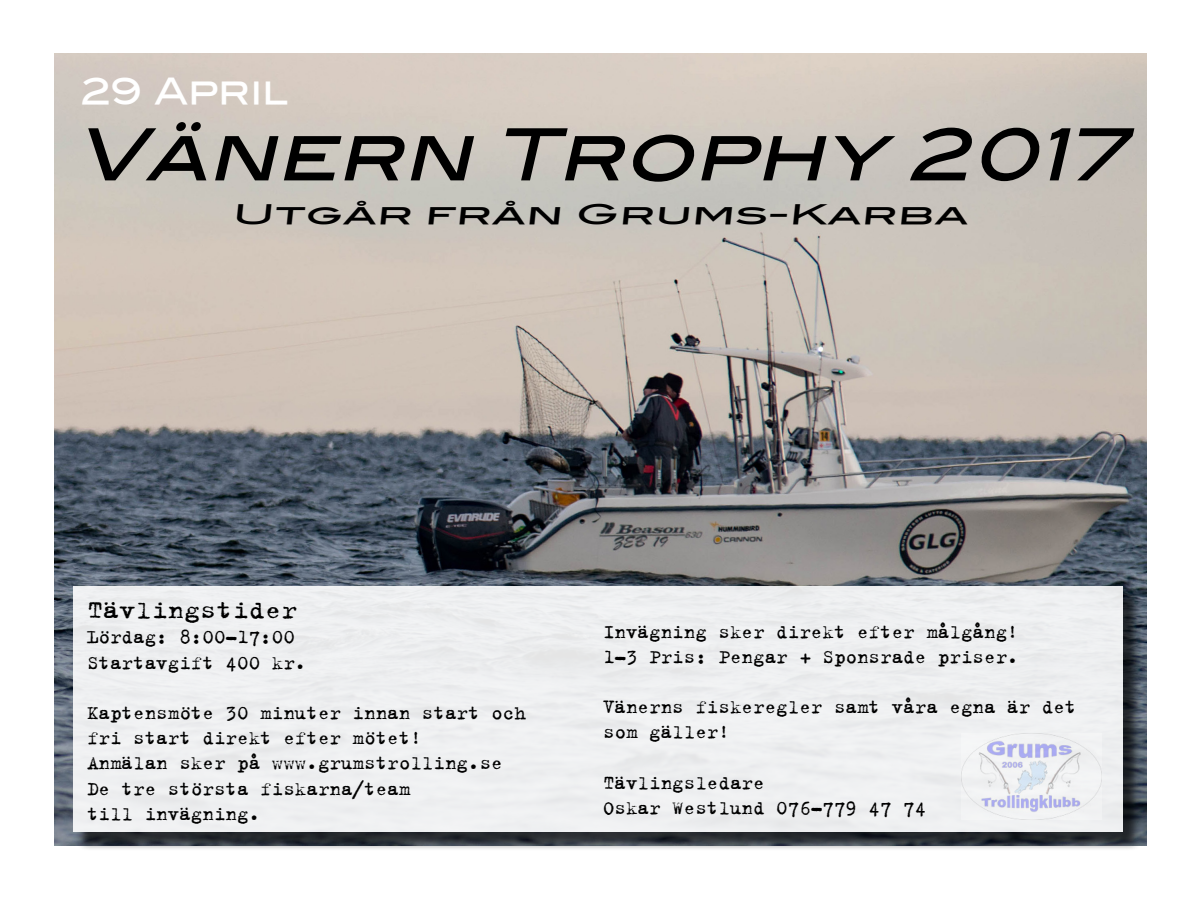
<style>
.page{position:relative;width:1200px;height:900px;background:#fff}
.page>*{position:absolute;margin:0;border:0;box-sizing:border-box;transform-origin:0 0}
.t1{font:italic 72px "Blair Md ITCTT Medium";color:#000}
.t2{font:36px "Blair Md ITCTT Medium";color:#fff}
.t3{font:27px "Blair Md ITCTT Medium";color:#000;scale:1.49 1}
.t4{font:27px "Trixie Plain";color:#000;scale:1.09 1}
.t5{font:21px/25.2px "Trixie Plain";color:#000}
</style>
<div class="page">
<img style="left:54px;top:54px;width:1092px;height:792px">
<div style="left:76px;top:589px;width:1066px;height:262px;background:#000;opacity:.75"></div>
<div style="left:74px;top:586px;width:1050px;height:246px;background:#eeeff1"></div>
<img style="left:962px;top:734px;width:140px;height:85px">
<p class="t2" style="left:81px;top:61px;width:209px">29 April</p>
<p class="t1" style="left:76px;top:96px;width:1073px">Vänern Trophy 2017</p>
<p class="t3" style="left:232px;top:192px;width:498px">Utgår från Grums-Karba</p>
<p class="t4" style="left:87px;top:592px;width:195px">Tävlingstider</p>
<p class="t5" style="left:87px;top:624px;width:209px">Lördag: 8:00-17:00</p>
<p class="t5" style="left:87px;top:649px;width:221px">Startavgift 400 kr.</p>
<p class="t5" style="left:87px;top:700px;width:440px">Kaptensmöte 30 minuter innan start och fri start direkt efter mötet!</p>
<p class="t5" style="left:87px;top:750px;width:417px">Anmälan sker på www.grumstrolling.se</p>
<p class="t5" style="left:87px;top:775px;width:325px">De tre största fiskarna/team</p>
<p class="t5" style="left:87px;top:800px;width:175px">till invägning.</p>
<p class="t5" style="left:603px;top:618px;width:417px">Invägning sker direkt efter målgång!</p>
<p class="t5" style="left:603px;top:643px;width:417px">1-3 Pris: Pengar + Sponsrade priser.</p>
<p class="t5" style="left:603px;top:694px;width:475px">Vänerns fiskeregler samt våra egna är det som gäller!</p>
<p class="t5" style="left:603px;top:769px;width:325px">Tävlingsledare<br>Oskar Westlund 076-779 47 74</p>
</div>
